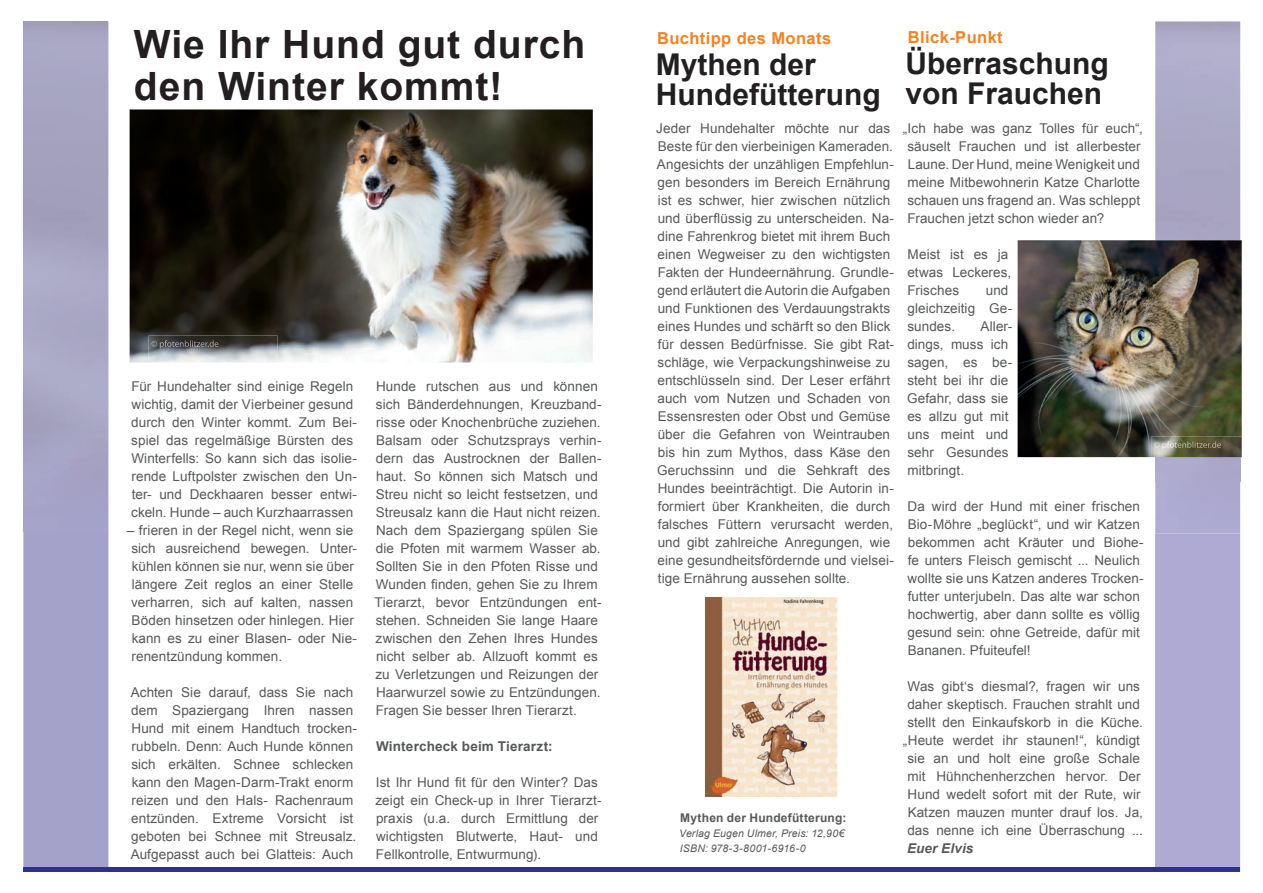
<style>
.page{position:relative;width:1263px;height:893px;background:#fff}
.page>*{position:absolute;margin:0;border:0;box-sizing:border-box;transform-origin:0 0}
.t1{font:700 39px/42px "Arial";letter-spacing:.025em;color:#231f20}
.t2{font:700 30px/30px "Arial";color:#231f20}
.t3{font:700 16.5px "Arial";letter-spacing:.025em;color:#f58220}
.t4{font:13.5px/18px "Arial";letter-spacing:.005em;color:#57585a}
.t5{font:700 13.5px "Arial";letter-spacing:.015em;color:#57585a}
.t6{font:italic 700 13.5px "Arial";letter-spacing:.01em;color:#57585a}
.t7{font:700 12px "Arial";letter-spacing:.02em;color:#57585a}
.t8{font:italic 10.5px/15px "Arial";letter-spacing:.015em;color:#57585a}
</style>
<div class="page">
<div style="left:23px;top:531px;width:85px;height:336px;background:#a5a2ca"></div>
<div style="left:23px;top:867px;width:608px;height:5px;background:#2e3092"></div>
<div style="left:1155px;top:533px;width:85px;height:339px;background:#afaad3"></div>
<div style="left:631px;top:867px;width:608px;height:5px;background:#2e3092"></div>
<img style="left:1155px;top:21px;width:85px;height:512px">
<img style="left:1017px;top:240px;width:225px;height:217px">
<svg style="left:1240px;top:457px;width:1px;height:25px"></svg>
<div style="left:1155px;top:457px;width:85px;height:25px;background:#ada9cb"></div>
<img style="left:1151px;top:437px;width:91px;height:20px">
<img style="left:1154px;top:441px;width:67px;height:8px">
<img style="left:706px;top:597px;width:132px;height:199px">
<img style="left:130px;top:109px;width:463px;height:253px">
<img style="left:149px;top:336px;width:129px;height:27px">
<img style="left:152px;top:340px;width:66px;height:8px">
<h1 class="t1" style="left:134px;top:25px;width:453px">Wie Ihr Hund gut durch den Winter kommt!</h1>
<p class="t4" style="left:131px;top:377px;width:227px">Für Hundehalter sind einige Regeln wichtig, damit der Vierbeiner gesund durch den Winter kommt. Zum Bei&shy;spiel das regelmäßige Bürsten des Winterfells: So kann sich das isolie&shy;rende Luftpolster zwischen den Un&shy;ter- und Deckhaaren besser entwi&shy;ckeln. Hunde – auch Kurzhaarrassen</p>
<p class="t4" style="left:131px;top:521px;width:227px;text-indent:-4px">– frieren in der Regel nicht, wenn sie sich ausreichend bewegen. Unter&shy;kühlen können sie nur, wenn sie über längere Zeit reglos an einer Stelle verharren, sich auf kalten, nassen Böden hinsetzen oder hinlegen. Hier kann es zu einer Blasen- oder Nie&shy;renentzündung kommen.</p>
<p class="t4" style="left:131px;top:683px;width:228px">Achten Sie darauf, dass Sie nach dem Spaziergang Ihren nassen<br>Hund mit einem Handtuch trocken&shy;rubbeln. Denn: Auch Hunde können sich erkälten. Schnee schlecken kann den Magen-Darm-Trakt enorm reizen und den Hals- Rachenraum entzünden. Extreme Vorsicht ist geboten bei Schnee mit Streusalz.<br>Aufgepasst auch bei Glatteis: Auch</p>
<p class="t4" style="left:374px;top:377px;width:229px">Hunde rutschen aus und können sich Bänderdehnungen, Kreuzband&shy;risse oder Knochenbrüche zuziehen.<br>Balsam oder Schutzsprays verhin&shy;dern das Austrocknen der Ballen&shy;haut. So können sich Matsch und Streu nicht so leicht festsetzen, und Streusalz kann die Haut nicht reizen.<br>Nach dem Spaziergang spülen Sie die Pfoten mit warmem Wasser ab.<br>Sollten Sie in den Pfoten Risse und Wunden finden, gehen Sie zu Ihrem Tierarzt, bevor Entzündungen ent&shy;stehen. Schneiden Sie lange Haare zwischen den Zehen Ihres Hundes nicht selber ab. Allzuoft kommt es zu Verletzungen und Reizungen der Haarwurzel sowie zu Entzündungen.<br>Fragen Sie besser Ihren Tierarzt.</p>
<p class="t5" style="left:376px;top:737px;width:178px">Wintercheck beim Tierarzt:</p>
<p class="t4" style="left:376px;top:773px;width:228px">Ist Ihr Hund fit für den Winter? Das zeigt ein Check-up in Ihrer Tierarzt&shy;praxis (u.a. durch Ermittlung der wichtigsten Blutwerte, Haut- und Fellkontrolle, Entwurmung).</p>
<p class="t3" style="left:657px;top:27px;width:176px">Buchtipp des Monats</p>
<p class="t3" style="left:908px;top:26px;width:96px">Blick-Punkt</p>
<h2 class="t2" style="left:656px;top:50px;width:226px">Mythen der<br>Hundefütterung</h2>
<h2 class="t2" style="left:905px;top:49px;width:205px">Überraschung von Frauchen</h2>
<p class="t4" style="left:656px;top:120px;width:239px">Jeder Hundehalter möchte nur das Beste für den vierbeinigen Kameraden.<br>Angesichts der unzähligen Empfehlun&shy;gen besonders im Bereich Ernährung ist es schwer, hier zwischen nützlich und überflüssig zu unterscheiden. Na&shy;dine Fahrenkrog bietet mit ihrem Buch einen Wegweiser zu den wichtigsten Fakten der Hundeernährung. Grundle&shy;gend erläutert die Autorin die Aufgaben und Funktionen des Verdauungstrakts eines Hundes und schärft so den Blick für dessen Bedürfnisse. Sie gibt Rat&shy;schläge, wie Verpackungshinweise zu entschlüsseln sind. Der Leser erfährt auch vom Nutzen und Schaden von Essensresten oder Obst und Gemüse über die Gefahren von Weintrauben bis hin zum Mythos, dass Käse den Geruchssinn und die Sehkraft des Hundes beeinträchtigt. Die Autorin in&shy;formiert über Krankheiten, die durch falsches Füttern verursacht werden, und gibt zahlreiche Anregungen, wie eine gesundheitsfördernde und vielsei&shy;tige Ernährung aussehen sollte.</p>
<p class="t4" style="left:907px;top:120px;width:237px;text-indent:-5px">„Ich habe was ganz Tolles für euch“, säuselt Frauchen und ist allerbester Laune. Der Hund, meine Wenigkeit und meine Mitbewohnerin Katze Charlotte schauen uns fragend an. Was schleppt Frauchen jetzt schon wieder an?</p>
<p class="t4" style="left:907px;top:246px;width:106px">Meist ist es ja etwas Leckeres,<br>Frisches</p>
<p class="t4" style="left:907px;top:282px;width:106px;text-indent:78px">und gleichzeitig Ge&shy;sundes.</p>
<p class="t4" style="left:907px;top:318px;width:107px;text-indent:73px">Aller&shy;dings, muss ich sagen, es be&shy;steht bei ihr die<br>Gefahr, dass sie es allzu gut mit uns meint und sehr Gesundes mitbringt.</p>
<p class="t4" style="left:907px;top:498px;width:238px">Da wird der Hund mit einer frischen Bio-Möhre „beglückt“, und wir Katzen bekommen acht Kräuter und Biohe&shy;fe unters Fleisch gemischt ... Neulich wollte sie uns Katzen anderes Trocken&shy;futter unterjubeln. Das alte war schon hochwertig, aber dann sollte es völlig gesund sein: ohne Getreide, dafür mit Bananen. Pfuiteufel!</p>
<p class="t4" style="left:903px;top:678px;width:242px;text-align:center">Was gibt‘s diesmal?, fragen wir uns daher skeptisch. Frauchen strahlt und stellt den Einkaufskorb in die Küche. „Heute werdet ihr staunen!“, kündigt sie an und holt eine große Schale mit Hühnchenherzchen hervor. Der Hund wedelt sofort mit der Rute, wir Katzen mauzen munter drauf los. Ja, das nenne ich eine Überraschung ...</p>
<p class="t6" style="left:907px;top:839px;width:68px">Euer Elvis</p>
<p class="t7" style="left:680px;top:810px;width:168px">Mythen der Hundefütterung:</p>
<p class="t8" style="left:679px;top:826px;width:167px">Verlag Eugen Ulmer, Preis: 12,90€<br>ISBN: 978-3-8001-6916-0</p>
</div>
